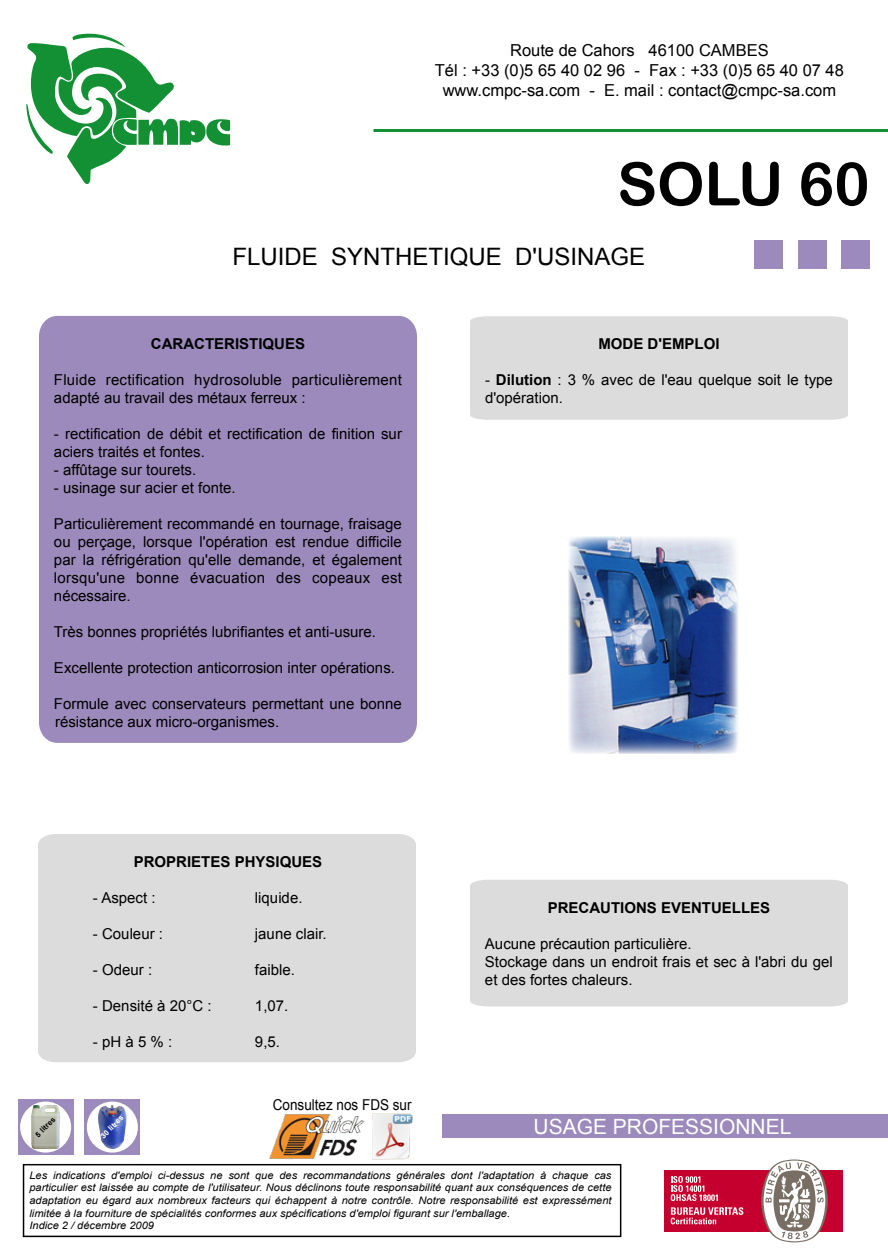
<style>
.page{position:relative;width:888px;height:1260px;background:#fff}
.page>*{position:absolute;margin:0;border:0;box-sizing:border-box;transform-origin:0 0}
.t1{font:60px "Arial Rounded MT Bold";color:#000}
.t2{font:24px "Arial";color:#000}
.t3{font:21px "Arial";color:#fff}
.t4{font:16.5px/19.8px "Arial";color:#000;text-align:center}
.t5{font:15px/18px "Arial";color:#000}
.t6{font:700 15px "Arial";color:#000}
.t7{font:15px "Arial";color:#000;scale:.9 1}
.t8{font:italic 10.5px/12.8px "Arial";color:#000;scale:1.06 1}
.t9{font:700 7.5px "Arial";color:#fff}
.t10{font:700 7.5px "Arial";color:#000}
.s1{font-weight:700}
</style>
<div class="page">
<div style="left:39px;top:316px;width:378px;height:427px;background:#9b8abb"></div>
<hr style="left:374px;top:129px;width:514px;height:3px;background:#138f34">
<div style="left:38px;top:834px;width:378px;height:228px;background:#dcdcdc"></div>
<div style="left:470px;top:880px;width:378px;height:127px;background:#dcdcdc"></div>
<div style="left:442px;top:1114px;width:446px;height:24px;background:#9b8abb"></div>
<div style="left:23px;top:1164px;width:598px;height:73px;border:2px solid #000"></div>
<div style="left:842px;top:240px;width:28px;height:29px;background:#9b8abb"></div>
<div style="left:798px;top:240px;width:28px;height:29px;background:#9b8abb"></div>
<div style="left:754px;top:240px;width:29px;height:29px;background:#9b8abb"></div>
<svg style="left:26px;top:33px;width:204px;height:151px"></svg>
<img style="left:22px;top:1163px;width:40px;height:14px">
<div style="left:18px;top:1099px;width:55px;height:56px;background:#9b8abb"></div>
<svg style="left:20px;top:1102px;width:51px;height:51px"></svg>
<img style="left:29px;top:1106px;width:33px;height:42px">
<img style="left:62px;top:1099px;width:102px;height:68px">
<div style="left:85px;top:1099px;width:55px;height:56px;background:#9b8abb"></div>
<div style="left:87px;top:1102px;width:51px;height:51px;background:#fff;border-radius:50%"></div>
<img style="left:95px;top:1106px;width:34px;height:42px">
<div style="left:470px;top:316px;width:378px;height:104px;background:#dcdcdc"></div>
<img style="left:568px;top:537px;width:170px;height:217px">
<img style="left:269px;top:1115px;width:96px;height:44px">
<img style="left:373px;top:1114px;width:40px;height:45px">
<div style="left:664px;top:1170px;width:179px;height:62px;background:#c5002e"></div>
<svg style="left:671px;top:1176px;width:47px;height:25px"></svg>
<svg style="left:671px;top:1207px;width:72px;height:17px"></svg>
<svg style="left:761px;top:1160px;width:67px;height:82px"></svg>
<p class="t4" style="left:435px;top:41px;width:411px">Route de Cahors 46100 CAMBES<br>Tél : +33 (0)5 65 40 02 96 - Fax : +33 (0)5 65 40 07 48 www.cmpc-sa.com - E. mail : contact@cmpc-sa.com</p>
<h1 class="t1" style="left:617px;top:149px;width:254px">SOLU 60</h1>
<h2 class="t2" style="left:233px;top:240px;width:414px">FLUIDE SYNTHETIQUE D'USINAGE</h2>
<p class="t6" style="left:151px;top:334px;width:156px">CARACTERISTIQUES</p>
<p class="t5" style="left:54px;top:371px;width:350px">Fluide rectification hydrosoluble particulièrement adapté au travail des métaux ferreux :</p>
<p class="t5" style="left:54px;top:425px;width:349px">- rectification de débit et rectification de finition sur aciers traités et fontes.</p>
<p class="t5" style="left:54px;top:461px;width:144px">- affûtage sur tourets.</p>
<p class="t5" style="left:54px;top:479px;width:183px">- usinage sur acier et fonte.</p>
<p class="t5" style="left:54px;top:515px;width:350px;text-align:justify">Particulièrement recommandé en tournage, fraisage ou perçage, lorsque l'opération est rendue difficile par la réfrigération qu'elle demande, et également lorsqu'une bonne évacuation des copeaux est nécessaire.</p>
<p class="t5" style="left:54px;top:623px;width:324px">Très bonnes propriétés lubrifiantes et anti-usure.</p>
<p class="t5" style="left:54px;top:659px;width:343px">Excellente protection anticorrosion inter opérations.</p>
<p class="t5" style="left:54px;top:695px;width:349px">Formule avec conservateurs permettant une bonne résistance aux micro-organismes.</p>
<p class="t6" style="left:134px;top:852px;width:190px">PROPRIETES PHYSIQUES</p>
<p class="t5" style="left:93px;top:889px;width:64px">- Aspect :</p>
<p class="t5" style="left:255px;top:889px;width:49px">liquide.</p>
<p class="t5" style="left:93px;top:925px;width:72px">- Couleur :</p>
<p class="t5" style="left:255px;top:925px;width:73px">jaune clair.</p>
<p class="t5" style="left:93px;top:961px;width:61px">- Odeur :</p>
<p class="t5" style="left:255px;top:961px;width:42px">faible.</p>
<p class="t5" style="left:93px;top:997px;width:120px">- Densité à 20°C :</p>
<p class="t5" style="left:255px;top:997px;width:35px">1,07.</p>
<p class="t5" style="left:93px;top:1033px;width:81px">- pH à 5 % :</p>
<p class="t5" style="left:255px;top:1033px;width:27px">9,5.</p>
<p class="t10" style="left:33px;top:1132px;width:26px;rotate:-45deg">5 litres</p>
<p class="t9" style="left:98px;top:1134px;width:31px;rotate:-45deg">30 litres</p>
<p class="t7" style="left:273px;top:1095px;width:156px">Consultez nos FDS sur</p>
<p class="t6" style="left:598px;top:334px;width:123px">MODE D'EMPLOI</p>
<p class="t5" style="left:485px;top:371px;width:349px">- <span class="s1">Dilution</span> : 3 % avec de l'eau quelque soit le type d'opération.</p>
<p class="t6" style="left:548px;top:897px;width:224px">PRECAUTIONS EVENTUELLES</p>
<p class="t5" style="left:485px;top:935px;width:349px">Aucune précaution particulière.<br>Stockage dans un endroit frais et sec à l'abri du gel et des fortes chaleurs.</p>
<h3 class="t3" style="left:534px;top:1112px;width:259px">USAGE PROFESSIONNEL</h3>
<p class="t8" style="left:29px;top:1169px;width:551px">Les indications d'emploi ci-dessus ne sont que des recommandations générales dont l'adaptation à chaque cas particulier est laissée au compte de l'utilisateur. Nous déclinons toute responsabilité quant aux conséquences de cette adaptation eu égard aux nombreux facteurs qui échappent à notre contrôle. Notre responsabilité est expressément limitée à la fourniture de spécialités conformes aux spécifications d'emploi figurant sur l'emballage.<br>Indice 2 / décembre 2009</p>
</div>
